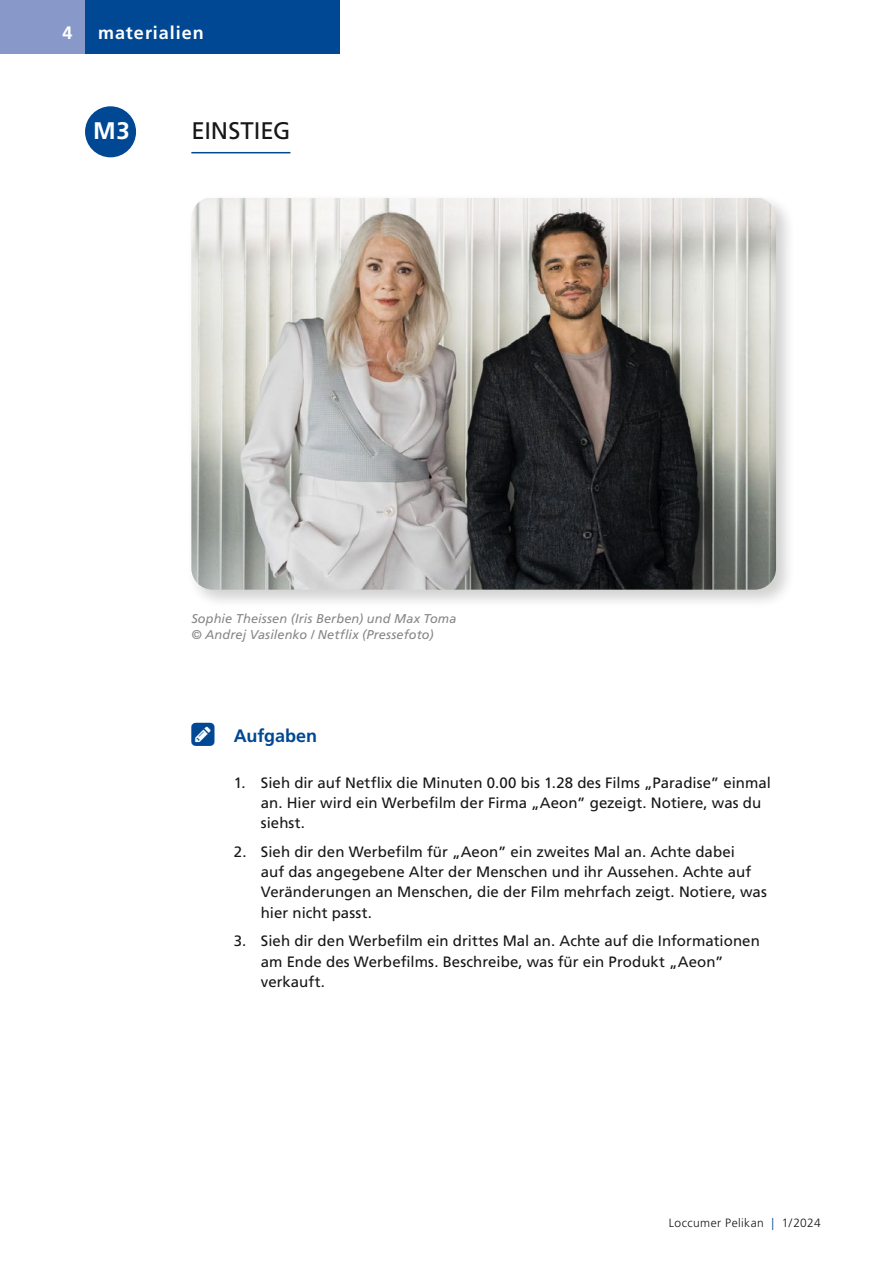
<style>
.page{position:relative;width:893px;height:1263px;background:#fff}
.page>*{position:absolute;margin:0;border:0;box-sizing:border-box;transform-origin:0 0}
.t1{font:24px "Frutiger LT Pro";letter-spacing:-.005em;color:#181716}
.t2{font:700 24px "Frutiger LT Pro";color:#fff}
.t3{font:700 18px "Frutiger LT Pro";letter-spacing:.055em;color:#fff}
.t4{font:700 18px "Frutiger LT Pro";letter-spacing:-.005em;color:#004893}
.t5{font:15px/20.2px "Frutiger LT Pro";color:#181716}
.t6{font:italic 12.75px/16.5px "Frutiger LT Pro";letter-spacing:.01em;color:#868786}
.t7{font:300 12px "Frutiger LT Pro";letter-spacing:.035em;color:#181716}
.s1{color:#004893}
</style>
<div class="page">
<div style="left:81px;top:0;width:259px;height:54px;background:#004893"></div>
<div style="left:0;top:0;width:85px;height:54px;background:#8898c9"></div>
<div style="left:187px;top:193px;width:608px;height:416px;background:#181716;opacity:.2"></div>
<img style="left:191px;top:198px;width:585px;height:392px">
<hr style="left:191px;top:152px;width:99px;height:1px;background:#004893">
<div style="left:85px;top:106px;width:51px;height:51px;background:#004893;border-radius:50%"></div>
<p class="t3" style="left:62px;top:22px;width:12px">4</p>
<p class="t3" style="left:98px;top:22px;width:107px">materialien</p>
<h1 class="t2" style="left:93px;top:117px;width:38px">M3</h1>
<h1 class="t1" style="left:191px;top:117px;width:101px">EINSTIEG</h1>
<p class="t6" style="left:191px;top:610px;width:267px">Sophie Theissen (Iris Berben) und Max Toma © Andrej Vasilenko / Netflix (Pressefoto)</p>
<p class="t4" style="left:234px;top:725px;width:85px">Aufgaben</p>
<p class="t5" style="left:261px;top:772px;width:511px;text-indent:-27px">1. Sieh dir auf Netflix die Minuten 0.00 bis 1.28 des Films „Paradise” einmal an. Hier wird ein Werbefilm der Firma „Aeon” gezeigt. Notiere, was du siehst.</p>
<p class="t5" style="left:261px;top:841px;width:507px;text-indent:-27px">2. Sieh dir den Werbefilm für „Aeon” ein zweites Mal an. Achte dabei<br>auf das angegebene Alter der Menschen und ihr Aussehen. Achte auf Veränderungen an Menschen, die der Film mehrfach zeigt. Notiere, was hier nicht passt.</p>
<p class="t5" style="left:261px;top:931px;width:500px;text-indent:-27px">3. Sieh dir den Werbefilm ein drittes Mal an. Achte auf die Informationen am Ende des Werbefilms. Beschreibe, was für ein Produkt „Aeon” verkauft.</p>
<p class="t7" style="left:669px;top:1215px;width:153px">Loccumer Pelikan <span class="s1">|</span> 1/2024</p>
</div>
